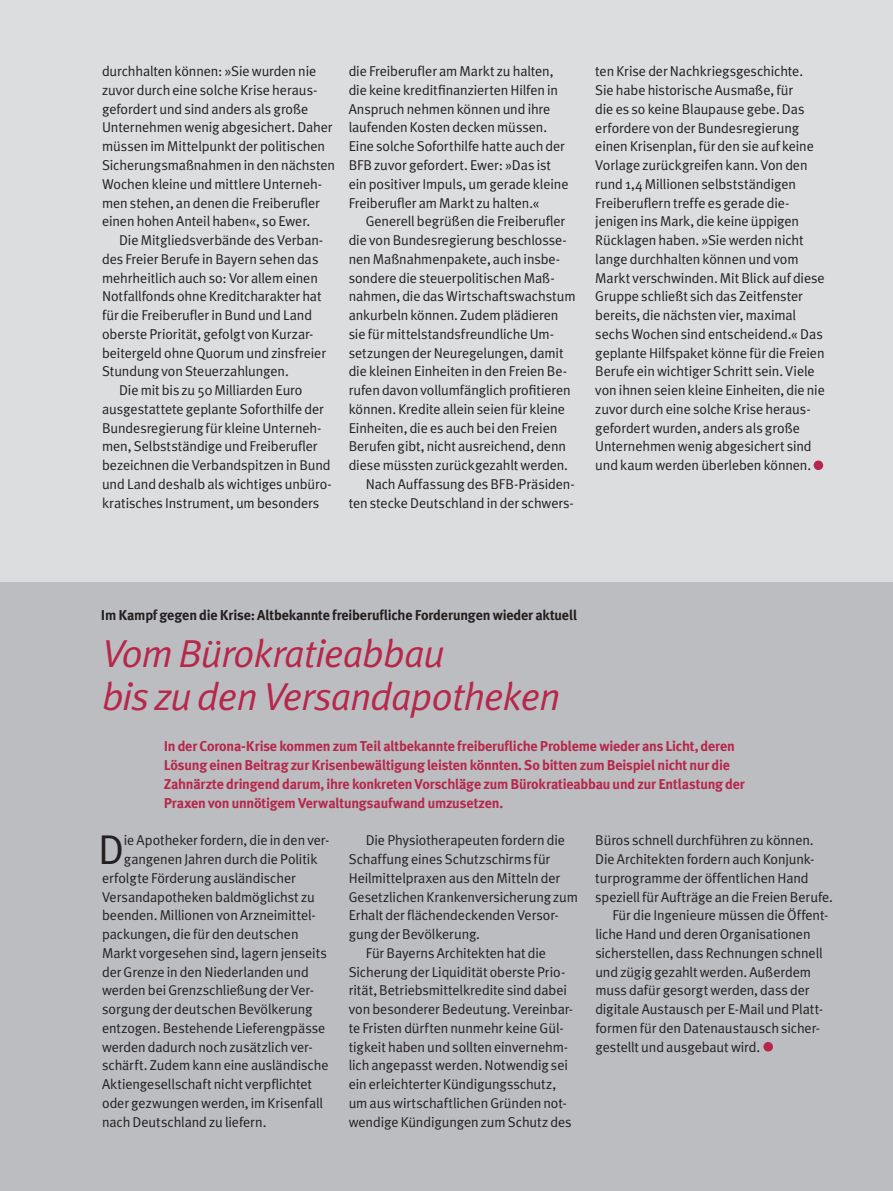
<style>
.page{position:relative;width:893px;height:1191px;background:#dcdddf}
.page>*{position:absolute;margin:0;border:0;box-sizing:border-box;transform-origin:0 0}
.t1{font:41.55px "Meta Plus Normal";color:#231f20}
.t2{font:italic 39px/43.5px "Meta Plus Normal";letter-spacing:-.02em;color:#b6274b}
.t3{font:14.25px/18.8px "Meta Plus Normal";letter-spacing:-.01em;color:#231f20}
.t4{font:700 14.25px/18.8px "Meta Plus";letter-spacing:-.015em;color:#b6274b}
.t5{font:700 14.25px "Meta Plus";letter-spacing:-.01em;color:#231f20}
</style>
<div class="page">
<div style="left:0;top:582px;width:893px;height:609px;background:#bcbdc0"></div>
<div style="left:814px;top:460px;width:9px;height:10px;background:#b6274b;border-radius:50%"></div>
<div style="left:763px;top:1042px;width:10px;height:9px;background:#b6274b;border-radius:50%"></div>
<p class="t3" style="left:102px;top:62px;width:234px">durchhalten können: »Sie wurden nie zuvor durch eine solche Krise heraus&shy;gefordert und sind anders als große Unternehmen wenig abgesichert. Daher müssen im Mittelpunkt der politischen Sicherungsmaßnahmen in den nächsten Wochen kleine und mittlere Unterneh&shy;men stehen, an denen die Freiberufler einen hohen Anteil haben«, so Ewer.</p>
<p class="t3" style="left:119px;top:230px;width:206px">Die Mitgliedsverbände des Verban-</p>
<p class="t3" style="left:102px;top:249px;width:218px">des Freier Berufe in Bayern sehen das</p>
<p class="t3" style="left:102px;top:268px;width:217px">mehrheitlich auch so: Vor allem einen</p>
<p class="t3" style="left:102px;top:287px;width:221px">Notfallfonds ohne Kreditcharakter hat</p>
<p class="t3" style="left:102px;top:305px;width:212px">für die Freiberufler in Bund und Land</p>
<p class="t3" style="left:102px;top:324px;width:213px">oberste Priorität, gefolgt von Kurzar-</p>
<p class="t3" style="left:102px;top:343px;width:226px">beitergeld ohne Quorum und zinsfreier</p>
<p class="t3" style="left:102px;top:362px;width:188px">Stundung von Steuerzahlungen.</p>
<p class="t3" style="left:119px;top:380px;width:185px">Die mit bis zu 50 Milliarden Euro</p>
<p class="t3" style="left:102px;top:399px;width:223px">ausgestattete geplante Soforthilfe der</p>
<p class="t3" style="left:102px;top:418px;width:221px">Bundesregierung für kleine Unterneh-</p>
<p class="t3" style="left:102px;top:437px;width:217px">men, Selbstständige und Freiberufler</p>
<p class="t3" style="left:102px;top:455px;width:230px">bezeichnen die Verbandspitzen in Bund</p>
<p class="t3" style="left:102px;top:474px;width:231px">und Land deshalb als wichtiges unbüro-</p>
<p class="t3" style="left:102px;top:493px;width:219px">kratisches Instrument, um besonders</p>
<p class="t3" style="left:349px;top:62px;width:221px">die Freiberufler am Markt zu halten, die keine kreditfinanzierten Hilfen in Anspruch nehmen können und ihre laufenden Kosten decken müssen.<br>Eine solche Soforthilfe hatte auch der BFB zuvor gefordert. Ewer: »Das ist ein positiver Impuls, um gerade kleine Freiberufler am Markt zu halten.«</p>
<p class="t3" style="left:366px;top:212px;width:201px">Generell begrüßen die Freiberufler</p>
<p class="t3" style="left:349px;top:230px;width:220px">die von Bundesregierung beschlosse-</p>
<p class="t3" style="left:349px;top:249px;width:213px">nen Maßnahmenpakete, auch insbe-</p>
<p class="t3" style="left:349px;top:268px;width:208px">sondere die steuerpolitischen Maß-</p>
<p class="t3" style="left:349px;top:287px;width:228px">nahmen, die das Wirtschaftswachstum</p>
<p class="t3" style="left:349px;top:305px;width:211px">ankurbeln können. Zudem plädieren</p>
<p class="t3" style="left:349px;top:324px;width:207px">sie für mittelstandsfreundliche Um-</p>
<p class="t3" style="left:349px;top:343px;width:216px">setzungen der Neuregelungen, damit</p>
<p class="t3" style="left:349px;top:362px;width:220px">die kleinen Einheiten in den Freien Be-</p>
<p class="t3" style="left:349px;top:380px;width:224px">rufen davon vollumfänglich profitieren</p>
<p class="t3" style="left:349px;top:399px;width:218px">können. Kredite allein seien für kleine</p>
<p class="t3" style="left:349px;top:418px;width:210px">Einheiten, die es auch bei den Freien</p>
<p class="t3" style="left:349px;top:437px;width:219px">Berufen gibt, nicht ausreichend, denn</p>
<p class="t3" style="left:349px;top:455px;width:221px">diese müssten zurückgezahlt werden.</p>
<p class="t3" style="left:366px;top:474px;width:211px">Nach Auffassung des BFB-Präsiden-</p>
<p class="t3" style="left:349px;top:493px;width:227px">ten stecke Deutschland in der schwers-</p>
<p class="t3" style="left:595px;top:62px;width:231px">ten Krise der Nachkriegsgeschichte.<br>Sie habe historische Ausmaße, für<br>die es so keine Blaupause gebe. Das erfordere von der Bundesregierung einen Krisenplan, für den sie auf keine Vorlage zurückgreifen kann. Von den rund 1,4 Millionen selbstständigen Freiberuflern treffe es gerade die&shy;jenigen ins Mark, die keine üppigen Rücklagen haben. »Sie werden nicht lange durchhalten können und vom Markt verschwinden. Mit Blick auf diese Gruppe schließt sich das Zeitfenster bereits, die nächsten vier, maximal sechs Wochen sind entscheidend.« Das geplante Hilfspaket könne für die Freien Berufe ein wichtiger Schritt sein. Viele von ihnen seien kleine Einheiten, die nie zuvor durch eine solche Krise heraus&shy;gefordert wurden, anders als große Unternehmen wenig abgesichert sind und kaum werden überleben können.</p>
<p class="t5" style="left:101px;top:607px;width:478px">Im Kampf gegen die Krise: Altbekannte freiberufliche Forderungen wieder aktuell</p>
<h2 class="t2" style="left:102px;top:631px;width:460px">Vom Bürokratieabbau<br>bis zu den Versandapotheken</h2>
<p class="t4" style="left:164px;top:737px;width:583px">In der Corona-Krise kommen zum Teil altbekannte freiberufliche Probleme wieder ans Licht, deren Lösung einen Beitrag zur Krisenbewältigung leisten könnten. So bitten zum Beispiel nicht nur die Zahnärzte dringend darum, ihre konkreten Vorschläge zum Bürokratieabbau und zur Entlastung der Praxen von unnötigem Verwaltungsaufwand umzusetzen.</p>
<p class="t3" style="left:595px;top:830px;width:220px">Büros schnell durchführen zu können.</p>
<p class="t3" style="left:595px;top:849px;width:221px">Die Architekten fordern auch Konjunk-</p>
<p class="t3" style="left:595px;top:868px;width:215px">turprogramme der öffentlichen Hand</p>
<p class="t3" style="left:595px;top:887px;width:239px">speziell für Aufträge an die Freien Berufe.</p>
<p class="t3" style="left:612px;top:906px;width:218px">Für die Ingenieure müssen die Öffent-</p>
<p class="t3" style="left:595px;top:924px;width:217px">liche Hand und deren Organisationen</p>
<p class="t3" style="left:595px;top:943px;width:229px">sicherstellen, dass Rechnungen schnell</p>
<p class="t3" style="left:595px;top:962px;width:217px">und zügig gezahlt werden. Außerdem</p>
<p class="t3" style="left:595px;top:981px;width:216px">muss dafür gesorgt werden, dass der</p>
<p class="t3" style="left:595px;top:999px;width:229px">digitale Austausch per E-Mail und Platt-</p>
<p class="t3" style="left:595px;top:1018px;width:226px">formen für den Datenaustausch sicher-</p>
<p class="t3" style="left:595px;top:1037px;width:167px">gestellt und ausgebaut wird.</p>
<h1 class="t1" style="left:98px;top:825px;width:28px">D</h1>
<p class="t3" style="left:124px;top:830px;width:207px">ie Apotheker fordern, die in den ver-</p>
<p class="t3" style="left:366px;top:830px;width:201px">Die Physiotherapeuten fordern die</p>
<p class="t3" style="left:349px;top:849px;width:203px">Schaffung eines Schutzschirms für</p>
<p class="t3" style="left:349px;top:868px;width:213px">Heilmittelpraxen aus den Mitteln der</p>
<p class="t3" style="left:349px;top:887px;width:231px">Gesetzlichen Krankenversicherung zum</p>
<p class="t3" style="left:349px;top:905px;width:212px">Erhalt der flächendeckenden Versor-</p>
<p class="t3" style="left:349px;top:924px;width:133px">gung der Bevölkerung.</p>
<p class="t3" style="left:366px;top:943px;width:182px">Für Bayerns Architekten hat die</p>
<p class="t3" style="left:349px;top:962px;width:218px">Sicherung der Liquidität oberste Prio-</p>
<p class="t3" style="left:349px;top:980px;width:220px">rität, Betriebsmittelkredite sind dabei</p>
<p class="t3" style="left:349px;top:999px;width:226px">von besonderer Bedeutung. Vereinbar-</p>
<p class="t3" style="left:349px;top:1018px;width:217px">te Fristen dürften nunmehr keine Gül-</p>
<p class="t3" style="left:349px;top:1037px;width:221px">tigkeit haben und sollten einvernehm-</p>
<p class="t3" style="left:349px;top:1055px;width:221px">lich angepasst werden. Notwendig sei</p>
<p class="t3" style="left:349px;top:1074px;width:209px">ein erleichterter Kündigungsschutz,</p>
<p class="t3" style="left:349px;top:1093px;width:220px">um aus wirtschaftlichen Gründen not-</p>
<p class="t3" style="left:349px;top:1112px;width:224px">wendige Kündigungen zum Schutz des</p>
<p class="t3" style="left:124px;top:849px;width:195px">gangenen Jahren durch die Politik</p>
<p class="t3" style="left:102px;top:868px;width:195px">erfolgte Förderung ausländischer</p>
<p class="t3" style="left:102px;top:887px;width:214px">Versandapotheken baldmöglichst zu</p>
<p class="t3" style="left:102px;top:905px;width:215px">beenden. Millionen von Arzneimittel-</p>
<p class="t3" style="left:102px;top:924px;width:198px">packungen, die für den deutschen</p>
<p class="t3" style="left:102px;top:943px;width:226px">Markt vorgesehen sind, lagern jenseits</p>
<p class="t3" style="left:102px;top:962px;width:208px">der Grenze in den Niederlanden und</p>
<p class="t3" style="left:102px;top:980px;width:213px">werden bei Grenzschließung der Ver-</p>
<p class="t3" style="left:102px;top:999px;width:212px">sorgung der deutschen Bevölkerung</p>
<p class="t3" style="left:102px;top:1018px;width:225px">entzogen. Bestehende Lieferengpässe</p>
<p class="t3" style="left:102px;top:1037px;width:212px">werden dadurch noch zusätzlich ver-</p>
<p class="t3" style="left:102px;top:1055px;width:228px">schärft. Zudem kann eine ausländische</p>
<p class="t3" style="left:102px;top:1074px;width:212px">Aktiengesellschaft nicht verpflichtet</p>
<p class="t3" style="left:102px;top:1093px;width:222px">oder gezwungen werden, im Krisenfall</p>
<p class="t3" style="left:102px;top:1112px;width:166px">nach Deutschland zu liefern.</p>
</div>
